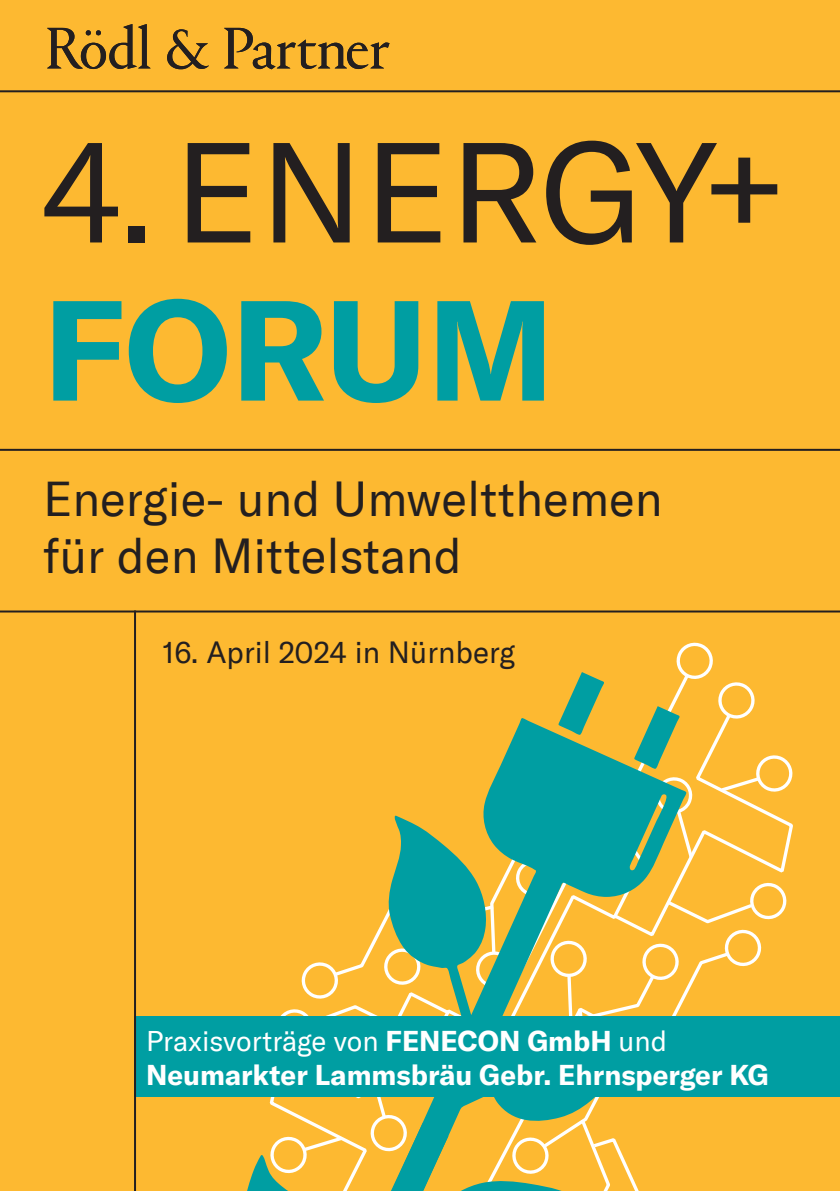
<style>
.page{position:relative;width:840px;height:1191px;background:#fff}
.page>*{position:absolute;margin:0;border:0;box-sizing:border-box;transform-origin:0 0}
.t1{font:140px "GT America";color:#231f20}
.t2{font:700 140px "GT America";color:#009ea2}
.t3{font:48px/57.6px "GT America";color:#231f20}
.t4{font:30px "GT America";color:#231f20}
.t5{font:700 28px/33.6px "GT America";color:#fff}
.s1{font-weight:400}
</style>
<div class="page">
<div style="left:0;top:0;width:839px;height:1191px;background:#fdb931"></div>
<hr style="left:0;top:90px;width:839px;height:2px;background:#231f20">
<hr style="left:0;top:449px;width:839px;height:2px;background:#231f20">
<hr style="left:0;top:610px;width:839px;height:2px;background:#231f20">
<svg style="left:47px;top:24px;width:342px;height:45px"></svg>
<svg style="left:240px;top:642px;width:553px;height:549px"></svg>
<div style="left:134px;top:1016px;width:705px;height:80px;background:#009ea2"></div>
<hr style="left:134px;top:610px;width:2px;height:581px;background:#231f20">
<h1 class="t1" style="left:43px;top:111px;width:742px">4. ENERGY+</h1>
<h1 class="t2" style="left:43px;top:263px;width:512px">FORUM</h1>
<h2 class="t3" style="left:43px;top:470px;width:620px">Energie- und Umweltthemen für den Mittelstand</h2>
<p class="t4" style="left:162px;top:634px;width:354px">16. April 2024 in Nürnberg</p>
<p class="t5" style="left:146px;top:1023px;width:623px"><span class="s1">Praxisvorträge von</span> FENECON GmbH <span class="s1">und<br></span>Neumarkter Lammsbräu Gebr. Ehrnsperger KG</p>
</div>
